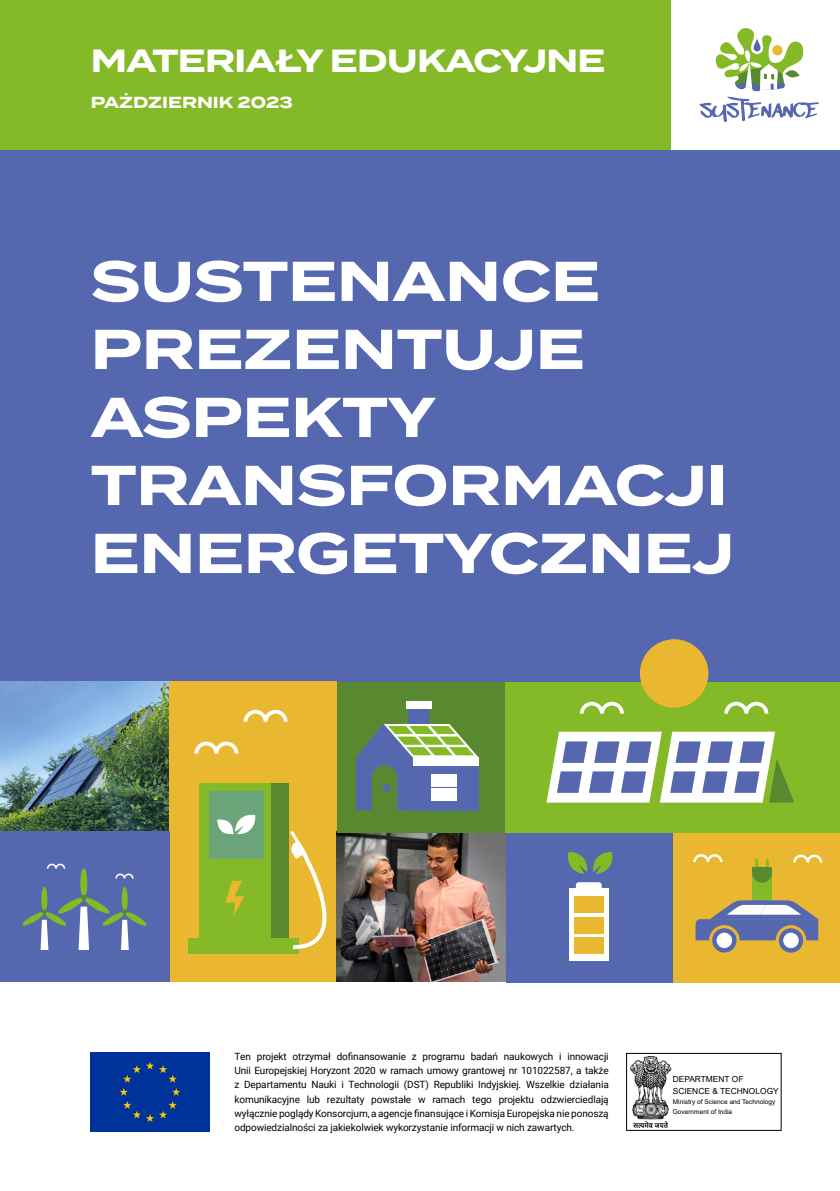
<style>
.page{position:relative;width:840px;height:1191px;background:#fff}
.page>*{position:absolute;margin:0;border:0;box-sizing:border-box;transform-origin:0 0}
.t1{font:700 56px/68px "Termina";color:#fff}
.t2{font:700 32px "Termina";letter-spacing:-.02em;color:#fff}
.t3{font:700 16px "Termina";color:#fff}
.t4{font:10px/14.2px "Roboto";letter-spacing:-.01em;color:#000;text-align:justify}
.t5{font:8.4px/12.2px "Arial";color:#000}
.t6{font:6.6px/9.6px "Arial";color:#000}
</style>
<div class="page">
<svg style="left:699px;top:28px;width:119px;height:94px"></svg>
<div style="left:0;top:0;width:670px;height:150px;background:#84b927"></div>
<div style="left:0;top:150px;width:839px;height:534px;background:#5567ae"></div>
<div style="left:505px;top:832px;width:168px;height:150px;background:#5567ae"></div>
<div style="left:673px;top:832px;width:166px;height:150px;background:#e9b730"></div>
<div style="left:568px;top:888px;width:40px;height:73px;background:#fff"></div>
<svg style="left:575px;top:882px;width:26px;height:6px"></svg>
<div style="left:573px;top:896px;width:30px;height:17px;background:#e9b730"></div>
<div style="left:573px;top:917px;width:30px;height:16px;background:#e9b730"></div>
<div style="left:573px;top:937px;width:30px;height:17px;background:#e9b730"></div>
<svg style="left:568px;top:851px;width:44px;height:23px"></svg>
<svg style="left:693px;top:854px;width:29px;height:8px"></svg>
<svg style="left:793px;top:854px;width:28px;height:8px"></svg>
<img style="left:0;top:681px;width:169px;height:150px">
<div style="left:169px;top:681px;width:168px;height:300px;background:#e9b730"></div>
<div style="left:199px;top:783px;width:78px;height:171px;background:#84b927"></div>
<div style="left:270px;top:783px;width:18px;height:168px;background:#588930"></div>
<div style="left:188px;top:938px;width:32px;height:16px;background:#84b927"></div>
<div style="left:206px;top:791px;width:57px;height:67px;background:#6ba478"></div>
<hr style="left:206px;top:791px;width:3px;height:67px;background:#84b927">
<div style="left:270px;top:938px;width:29px;height:16px;background:#84b927"></div>
<svg style="left:225px;top:880px;width:19px;height:36px"></svg>
<svg style="left:217px;top:814px;width:38px;height:21px"></svg>
<svg style="left:290px;top:830px;width:47px;height:121px"></svg>
<svg style="left:243px;top:710px;width:44px;height:11px"></svg>
<svg style="left:194px;top:741px;width:44px;height:12px"></svg>
<img style="left:337px;top:832px;width:168px;height:149px">
<div style="left:337px;top:682px;width:169px;height:150px;background:#588930"></div>
<svg style="left:356px;top:722px;width:123px;height:88px"></svg>
<div style="left:412px;top:757px;width:66px;height:9px;background:#fff"></div>
<div style="left:412px;top:766px;width:66px;height:44px;background:#5567ae"></div>
<div style="left:430px;top:774px;width:13px;height:13px;background:#fff"></div>
<div style="left:444px;top:774px;width:12px;height:13px;background:#fff"></div>
<div style="left:430px;top:788px;width:13px;height:12px;background:#fff"></div>
<div style="left:444px;top:788px;width:12px;height:12px;background:#fff"></div>
<div style="left:408px;top:705px;width:20px;height:18px;background:#5567ae"></div>
<div style="left:406px;top:701px;width:25px;height:8px;background:#fff"></div>
<div style="left:505px;top:682px;width:334px;height:150px;background:#84b927"></div>
<svg style="left:580px;top:702px;width:43px;height:11px"></svg>
<svg style="left:724px;top:702px;width:44px;height:11px"></svg>
<div style="left:639px;top:639px;width:69px;height:68px;background:#e9b730;border-radius:50%"></div>
<svg style="left:546px;top:731px;width:247px;height:71px;background:#b2c1bf"></svg>
<div style="left:0;top:831px;width:169px;height:150px;background:#5567ae"></div>
<svg style="left:41px;top:886px;width:6px;height:26px"></svg>
<svg style="left:122px;top:886px;width:6px;height:26px"></svg>
<div style="left:80px;top:868px;width:7px;height:29px;background:#84b927;border-radius:50%"></div>
<svg style="left:22px;top:894px;width:125px;height:56px"></svg>
<svg style="left:47px;top:863px;width:18px;height:5px"></svg>
<svg style="left:115px;top:873px;width:18px;height:5px"></svg>
<div style="left:751px;top:867px;width:20px;height:33px;background:#84b927"></div>
<svg style="left:751px;top:859px;width:20px;height:23px"></svg>
<svg style="left:778px;top:928px;width:24px;height:24px"></svg>
<svg style="left:711px;top:928px;width:25px;height:24px"></svg>
<div style="left:716px;top:932px;width:15px;height:16px;background:#fff;border-radius:50%"></div>
<div style="left:782px;top:932px;width:16px;height:16px;background:#fff;border-radius:50%"></div>
<svg style="left:695px;top:900px;width:122px;height:40px"></svg>
<hr style="left:751px;top:867px;width:20px;height:4px;background:#588930">
<div style="left:91px;top:1052px;width:118px;height:79px;background:#039"></div>
<img style="left:630px;top:1057px;width:41px;height:70px">
<div style="left:626px;top:1053px;width:155px;height:77px;border:1px solid #000"></div>
<h2 class="t2" style="left:91px;top:37px;width:516px">MATERIAŁY EDUKACYJNE</h2>
<h3 class="t3" style="left:91px;top:90px;width:203px">PAŻDZIERNIK 2023</h3>
<h1 class="t1" style="left:91px;top:248px;width:644px">SUSTENANCE<br>PREZENTUJE<br>ASPEKTY<br>TRANSFORMACJI<br>ENERGETYCZNEJ</h1>
<p class="t4" style="left:234px;top:1048px;width:375px">Ten projekt otrzymał dofinansowanie z programu badań naukowych i innowacji Unii Europejskiej Horyzont 2020 w ramach umowy grantowej nr 101022587, a także z Departamentu Nauki i Technologii (DST) Republiki Indyjskiej. Wszelkie działania komunikacyjne lub rezultaty powstałe w ramach tego projektu odzwierciedlają wyłącznie poglądy Konsorcjum, a agencje finansujące i Komisja Europejska nie ponoszą odpowiedzialności za jakiekolwiek wykorzystanie informacji w nich zawartych.</p>
<p class="t5" style="left:672px;top:1072px;width:107px">DEPARTMENT OF<br>SCIENCE &amp; TECHNOLOGY</p>
<p class="t6" style="left:672px;top:1097px;width:104px">Ministry of Science and Technology<br>Government of India</p>
</div>
